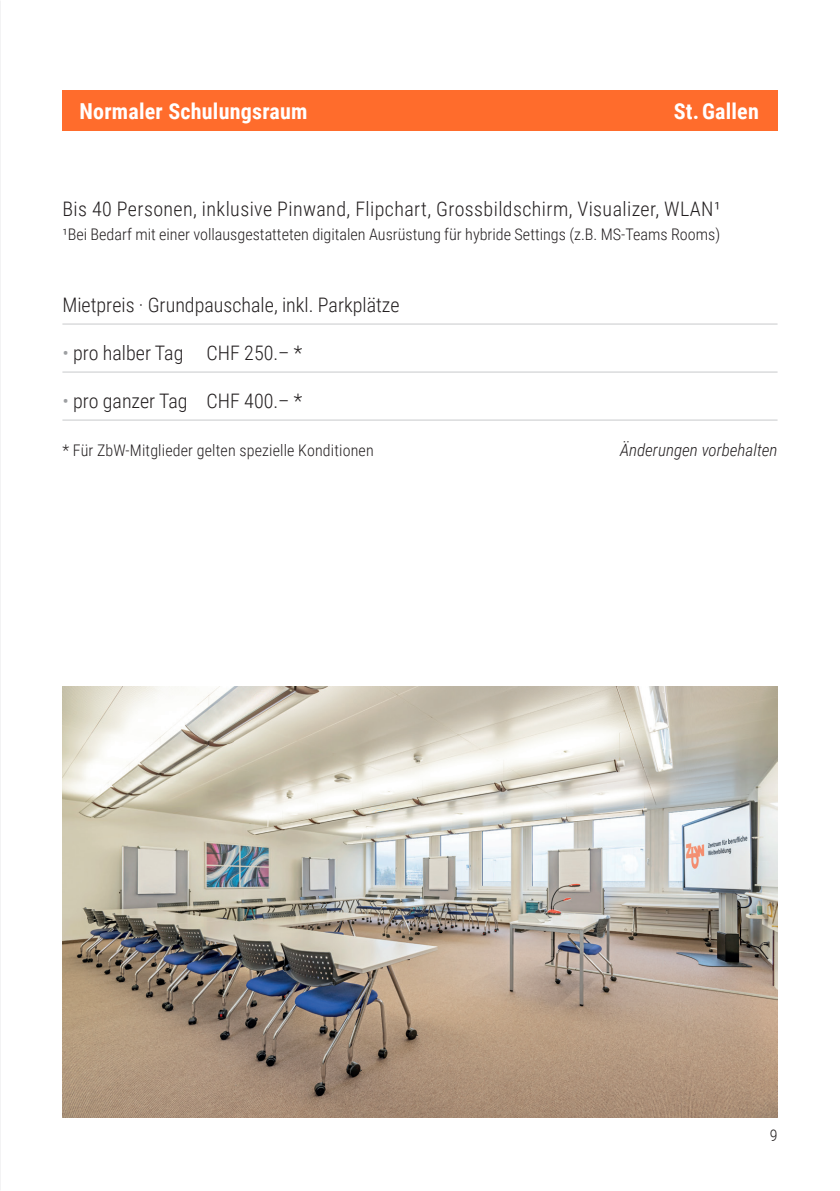
<style>
.page{position:relative;width:840px;height:1191px;background:#fff}
.page>*{position:absolute;margin:0;border:0;box-sizing:border-box;transform-origin:0 0}
.t1{font:700 22px "Roboto Condensed";letter-spacing:.01em;color:#fff}
._05_Grundtext_Linie{font:300 20px "Roboto Condensed";color:#231f20}
._04_Grundtext{font:300 20px "Roboto Condensed";letter-spacing:.02em;color:#231f20}
.t2{font:italic 300 17px "Roboto Condensed";color:#231f20}
._04_Grundtext-2{font:300 16px "Roboto Condensed";color:#231f20}
.s1{color:#9d9fa2}
</style>
<div class="page">
<img style="left:0;top:0;width:1px;height:1191px">
<div style="left:62px;top:91px;width:715px;height:40px;background:#ff6c2c"></div>
<img style="left:62px;top:686px;width:715px;height:431px">
<hr style="left:62px;top:323px;width:715px;height:2px;background:#d1d2d4">
<hr style="left:62px;top:371px;width:715px;height:2px;background:#d1d2d4">
<hr style="left:62px;top:419px;width:715px;height:2px;background:#d1d2d4">
<p class="t1" style="left:79px;top:95px;width:229px">Normaler Schulungsraum</p>
<p class="t1" style="left:673px;top:95px;width:86px">St. Gallen</p>
<p class="_04_Grundtext" style="left:62px;top:195px;width:659px">Bis 40 Personen, inklusive Pinwand, Flipchart, Grossbildschirm, Visualizer, WLAN¹</p>
<p class="_04_Grundtext-2" style="left:62px;top:223px;width:658px">¹Bei Bedarf mit einer vollausgestatteten digitalen Ausrüstung für hybride Settings (z.B. MS-Teams Rooms)</p>
<p class="_05_Grundtext_Linie" style="left:62px;top:291px;width:338px">Mietpreis · Grundpauschale, inkl. Parkplätze</p>
<p class="_05_Grundtext_Linie" style="left:62px;top:339px;width:241px"><span class="s1">•</span> pro halber Tag CHF 250.– *</p>
<p class="_05_Grundtext_Linie" style="left:62px;top:387px;width:241px"><span class="s1">•</span> pro ganzer Tag CHF 400.– *</p>
<p class="_04_Grundtext-2" style="left:62px;top:439px;width:313px">* Für ZbW-Mitglieder gelten spezielle Konditionen</p>
<p class="t2" style="left:619px;top:438px;width:159px">Änderungen vorbehalten</p>
<p class="_04_Grundtext-2" style="left:769px;top:1123px;width:9px">9</p>
</div>
